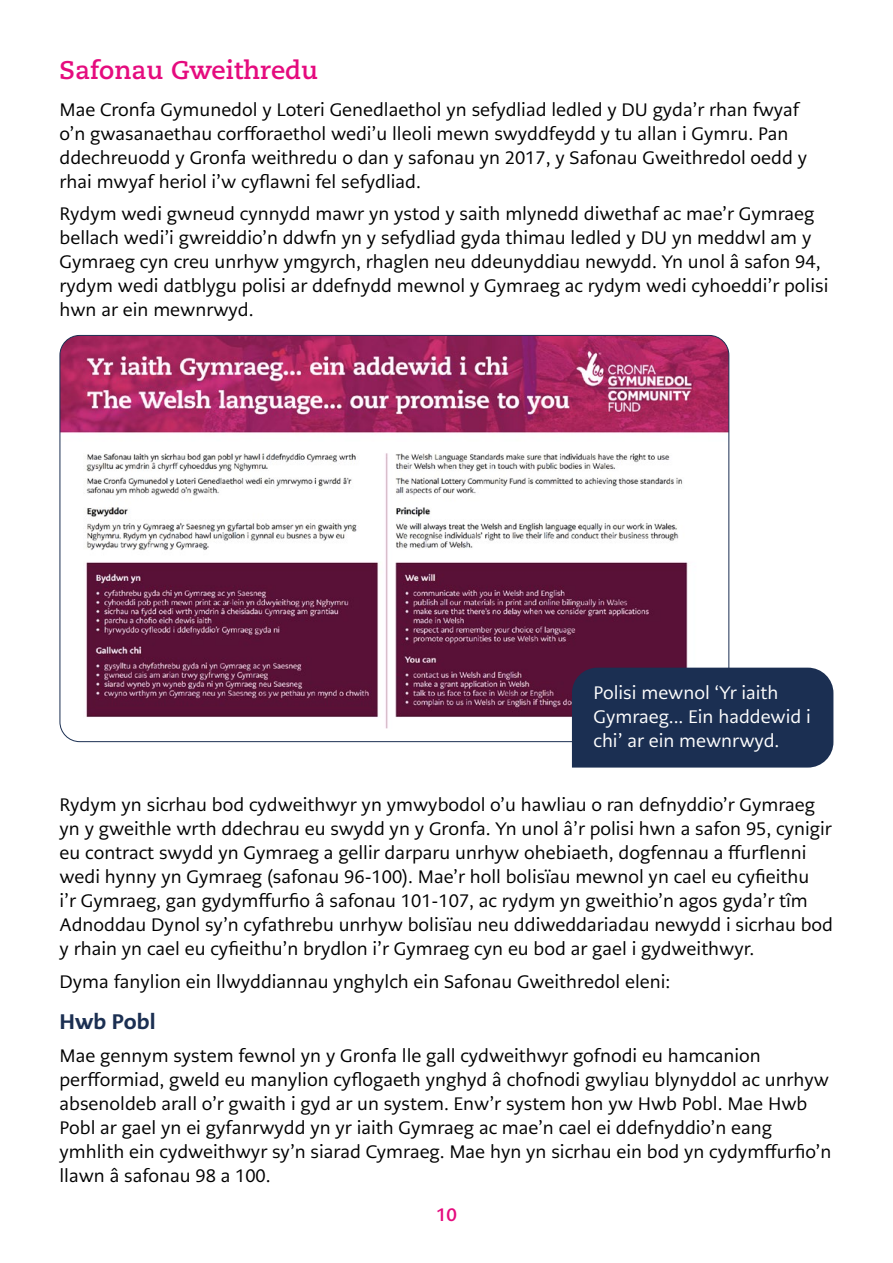
<style>
.page{position:relative;width:893px;height:1263px;background:#fff}
.page>*{position:absolute;margin:0;border:0;box-sizing:border-box;transform-origin:0 0}
.t1{font:700 25.5px "Caecilia LT Pro 75";color:#e50b7e}
.H3__Page_heading{font:800 21px "PMN Caecilia Sans Text";color:#1b2f52}
.Body{font:18px/24px "PMN Caecilia Sans Text";color:#000}
.Body-2{font:18px/24px "PMN Caecilia Sans Text";color:#fff}
.t2{font:700 18px "PMN Caecilia Sans Text";color:#e50b7e}
</style>
<div class="page">
<svg style="left:59px;top:335px;width:671px;height:407px"></svg>
<div style="left:572px;top:668px;width:261px;height:99px;background:#1b2f52"></div>
<h2 class="t1" style="left:60px;top:53px;width:260px">Safonau Gweithredu</h2>
<p class="Body" style="left:60px;top:97px;width:749px">Mae Cronfa Gymunedol y Loteri Genedlaethol yn sefydliad ledled y DU gyda’r rhan fwyaf o’n gwasanaethau corfforaethol wedi’u lleoli mewn swyddfeydd y tu allan i Gymru. Pan ddechreuodd y Gronfa weithredu o dan y safonau yn 2017, y Safonau Gweithredol oedd y rhai mwyaf heriol i’w cyflawni fel sefydliad.</p>
<p class="Body" style="left:60px;top:202px;width:770px">Rydym wedi gwneud cynnydd mawr yn ystod y saith mlynedd diwethaf ac mae’r Gymraeg bellach wedi’i gwreiddio’n ddwfn yn y sefydliad gyda thimau ledled y DU yn meddwl am y Gymraeg cyn creu unrhyw ymgyrch, rhaglen neu ddeunyddiau newydd. Yn unol â safon 94, rydym wedi datblygu polisi ar ddefnydd mewnol y Gymraeg ac rydym wedi cyhoeddi’r polisi hwn ar ein mewnrwyd.</p>
<p class="Body-2" style="left:593px;top:680px;width:219px">Polisi mewnol ‘Yr iaith<br>Gymraeg... Ein haddewid i chi’ ar ein mewnrwyd.</p>
<p class="Body" style="left:60px;top:793px;width:775px">Rydym yn sicrhau bod cydweithwyr yn ymwybodol o’u hawliau o ran defnyddio’r Gymraeg yn y gweithle wrth ddechrau eu swydd yn y Gronfa. Yn unol â’r polisi hwn a safon 95, cynigir eu contract swydd yn Gymraeg a gellir darparu unrhyw ohebiaeth, dogfennau a ffurflenni wedi hynny yn Gymraeg (safonau 96-100). Mae’r holl bolisïau mewnol yn cael eu cyfieithu<br>i’r Gymraeg, gan gydymffurfio â safonau 101-107, ac rydym yn gweithio’n agos gyda’r tîm Adnoddau Dynol sy’n cyfathrebu unrhyw bolisïau neu ddiweddariadau newydd i sicrhau bod y rhain yn cael eu cyfieithu’n brydlon i’r Gymraeg cyn eu bod ar gael i gydweithwyr.</p>
<p class="Body" style="left:60px;top:969px;width:612px">Dyma fanylion ein llwyddiannau ynghylch ein Safonau Gweithredol eleni:</p>
<h3 class="H3__Page_heading" style="left:60px;top:1008px;width:97px">Hwb Pobl</h3>
<p class="Body" style="left:60px;top:1043px;width:773px">Mae gennym system fewnol yn y Gronfa lle gall cydweithwyr gofnodi eu hamcanion perfformiad, gweld eu manylion cyflogaeth ynghyd â chofnodi gwyliau blynyddol ac unrhyw absenoldeb arall o’r gwaith i gyd ar un system. Enw’r system hon yw Hwb Pobl. Mae Hwb Pobl ar gael yn ei gyfanrwydd yn yr iaith Gymraeg ac mae’n cael ei ddefnyddio’n eang ymhlith ein cydweithwyr sy’n siarad Cymraeg. Mae hyn yn sicrhau ein bod yn cydymffurfio’n llawn â safonau 98 a 100.</p>
<p class="t2" style="left:436px;top:1203px;width:22px">10</p>
</div>
